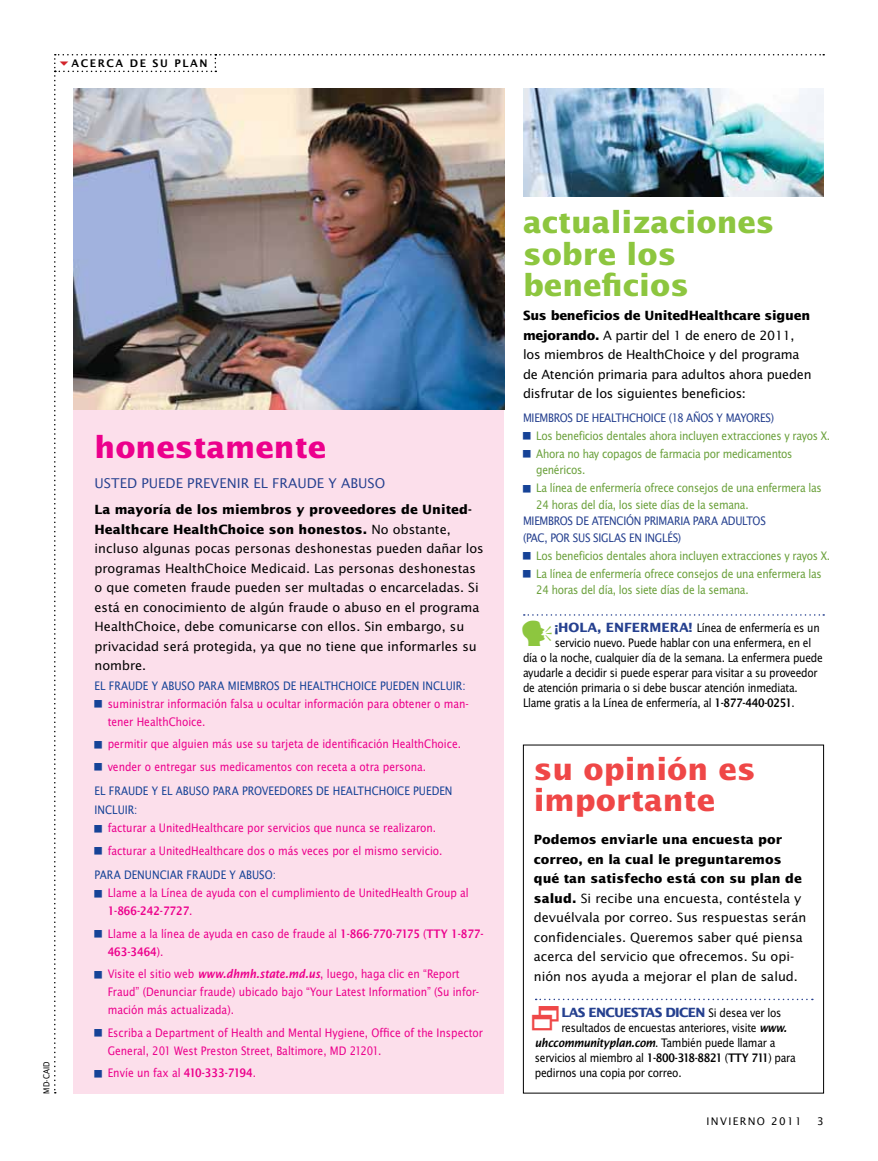
<style>
.page{position:relative;width:878px;height:1161px;background:#fff}
.page>*{position:absolute;margin:0;border:0;box-sizing:border-box;transform-origin:0 0}
.t1{font:700 30px/31.5px "Lucida Sans Std";color:#8dc63f}
.t2{font:700 30px/31.5px "Lucida Sans Std";color:#ef4747}
.t3{font:700 30px "Lucida Sans Std";color:#ec008c}
.t4{font:13.5px "Lucida Sans Std";color:#25408f}
.t5{font:12.75px/18px "Lucida Sans Nar EF";color:#ec008c}
.t6{font:12.75px/19.5px "Lucida Sans Std";color:#000}
.t7{font:12.75px/15px "Lucida Sans Nar EF";letter-spacing:-.02em;color:#000}
.t8{font:12.75px/18px "Lucida Sans Nar EF";letter-spacing:-.02em;color:#6ba13c}
.t9{font:12.75px/19.5px "Lucida Sans Std";letter-spacing:-.02em;color:#000}
.t10{font:12.75px "Lucida Sans Nar EF";color:#164397}
.t11{font:12.75px/16.5px "Lucida Sans Nar EF";letter-spacing:-.02em;color:#25408f}
.t12{font:12.75px "Lucida Sans Nar EF Dem Bol Ita";letter-spacing:-.02em;color:#000}
.t13{font:700 12.75px "Lucida Sans Std";color:#25408f}
.t14{font:12.75px "Lucida Sans Nar EF Dem Bol";color:#ec008c}
.t15{font:600 10.5px "Lucida Sans";letter-spacing:.15em;color:#000}
.t16{font:10.5px "Lucida Sans Std";letter-spacing:.13em;color:#000}
.t17{font:9px "Lucida Sans Nar EF";color:#000}
.s1{font-weight:700}
.s2{font-family:"Lucida Sans Nar EF"}
.s3{font-family:"Lucida Sans Nar EF Dem Bol"}
.s4{font-family:"Lucida Sans Nar EF Dem Bol Ita"}
.s5{font-family:"Lucida Sans Std";font-weight:700;color:#25408f}
</style>
<div class="page">
<img style="left:54px;top:54px;width:770px;height:1040px">
<p class="t15" style="left:71px;top:57px;width:137px">ACERCA DE SU PLAN</p>
<p class="t17" style="left:42px;top:1094px;width:33px;rotate:-90deg">MD-CAID</p>
<h1 class="t3" style="left:94px;top:430px;width:233px">honestamente</h1>
<p class="t4" style="left:94px;top:475px;width:292px">USTED PUEDE PREVENIR EL FRAUDE Y ABUSO</p>
<p class="t6" style="left:94px;top:500px;width:390px"><span class="s1">La mayoría de los miembros y proveedores de United-Healthcare HealthChoice son honestos.</span> No obstante, incluso algunas pocas personas deshonestas pueden dañar los programas HealthChoice Medicaid. Las personas deshonestas o que cometen fraude pueden ser multadas o encarceladas. Si está en conocimiento de algún fraude o abuso en el programa HealthChoice, debe comunicarse con ellos. Sin embargo, su privacidad será protegida, ya que no tiene que informarles su nombre.</p>
<p class="t10" style="left:94px;top:679px;width:22px">El fraude</p>
<p class="t10" style="left:152px;top:679px;width:31px">y abuso</p>
<p class="t10" style="left:198px;top:679px;width:8px">para</p>
<p class="t10" style="left:228px;top:679px;width:8px">miem</p>
<p class="t10" style="left:254px;top:679px;width:14px">bros</p>
<p class="t10" style="left:283px;top:679px;width:31px">de Health</p>
<p class="t10" style="left:338px;top:679px;width:15px">Choice</p>
<p class="t10" style="left:380px;top:679px;width:8px">pueden</p>
<p class="t10" style="left:422px;top:679px;width:7px">incluir</p>
<p class="t10" style="left:462px;top:679px;width:5px">:</p>
<p class="t5" style="left:108px;top:694px;width:362px">suministrar información falsa u ocultar información para obtener o man&shy;tener HealthChoice.</p>
<p class="t5" style="left:108px;top:733px;width:355px;line-height:22.6px">permitir que alguien más use su tarjeta de identificación HealthChoice. vender o entregar sus medicamentos con receta a otra persona.</p>
<p class="t10" style="left:95px;top:784px;width:22px">El fraude</p>
<p class="t10" style="left:152px;top:784px;width:45px">y el abuso</p>
<p class="t10" style="left:213px;top:784px;width:8px">para</p>
<p class="t10" style="left:242px;top:784px;width:8px">proveedores</p>
<p class="t10" style="left:316px;top:784px;width:31px">de Health</p>
<p class="t10" style="left:371px;top:784px;width:15px">Choice</p>
<p class="t10" style="left:413px;top:784px;width:8px">pueden</p>
<p class="t10" style="left:95px;top:803px;width:7px">incluir</p>
<p class="t10" style="left:134px;top:803px;width:5px">:</p>
<p class="t5" style="left:108px;top:817px;width:336px;line-height:22.6px">facturar a UnitedHealthcare por servicios que nunca se realizaron. facturar a UnitedHealthcare dos o más veces por el mismo servicio.</p>
<p class="t10" style="left:95px;top:868px;width:14px">Para</p>
<p class="t10" style="left:124px;top:868px;width:8px">denunciar</p>
<p class="t10" style="left:187px;top:868px;width:8px">fraude</p>
<p class="t10" style="left:229px;top:868px;width:48px">y abuso:</p>
<p class="t5" style="left:108px;top:884px;width:362px">Llame a la Línea de ayuda con el cumplimiento de UnitedHealth Group al</p>
<p class="t14" style="left:108px;top:904px;width:86px">1-866-242-7727<span class="s2">.</span></p>
<p class="t5" style="left:108px;top:924px;width:377px">Llame a la línea de ayuda en caso de fraude al <span class="s3">1-866-770-7175</span> (<span class="s3">TTY 1-877-</span></p>
<p class="t14" style="left:108px;top:945px;width:57px">463-3464<span class="s2">).</span></p>
<p class="t5" style="left:108px;top:965px;width:373px">Visite el sitio web <span class="s4">www.dhmh.state.md.us</span>, luego, haga clic en “Report<br>Fraud” (Denunciar fraude) ubicado bajo “Your Latest Information” (Su infor&shy;mación más actualizada).</p>
<p class="t5" style="left:108px;top:1024px;width:376px">Escriba a Department of Health and Mental Hygiene, Office of the Inspector<br>General, 201 West Preston Street, Baltimore, MD 21201.</p>
<p class="t5" style="left:108px;top:1064px;width:150px">Envíe un fax al <span class="s3">410-333-7194</span>.</p>
<h1 class="t1" style="left:523px;top:207px;width:253px">actualizaciones sobre los beneficios</h1>
<p class="t9" style="left:523px;top:306px;width:290px"><span class="s1">Sus beneficios de UnitedHealthcare siguen mejorando.</span> A partir del 1 de enero de 2011, los miembros de HealthChoice y del programa de Atención primaria para adultos ahora pueden disfrutar de los siguientes beneficios:</p>
<p class="t11" style="left:523px;top:409px;width:252px">MIEMBROS DE HEALTHCHOICE (18 AÑOS Y MAYORES)</p>
<p class="t8" style="left:536px;top:426px;width:295px">Los beneficios dentales ahora incluyen extracciones y rayos X.<br>Ahora no hay copagos de farmacia por medicamentos</p>
<p class="t8" style="left:536px;top:461px;width:287px">genéricos.<br>La línea de enfermería ofrece consejos de una enfermera las</p>
<p class="t8" style="left:536px;top:495px;width:214px">24 horas del día, los siete días de la semana.</p>
<p class="t11" style="left:523px;top:513px;width:244px">MIEMBROS DE ATENCIÓN PRIMARIA PARA ADULTOS (PAC, POR SUS SIGLAS EN INGLÉS)</p>
<p class="t8" style="left:536px;top:546px;width:295px">Los beneficios dentales ahora incluyen extracciones y rayos X.<br>La línea de enfermería ofrece consejos de una enfermera las</p>
<p class="t8" style="left:536px;top:581px;width:214px">24 horas del día, los siete días de la semana.</p>
<p class="t13" style="left:554px;top:621px;width:14px">¡HOLA</p>
<p class="t13" style="left:597px;top:621px;width:19px">, ENFERMERA</p>
<p class="t7" style="left:689px;top:621px;width:132px"><span class="s5">!</span> Línea de enfermería es un</p>
<p class="t7" style="left:554px;top:636px;width:258px">servicio nuevo. Puede hablar con una enfermera, en el</p>
<p class="t7" style="left:523px;top:651px;width:301px">día o la noche, cualquier día de la semana. La enfermera puede</p>
<p class="t7" style="left:523px;top:666px;width:296px">ayudarle a decidir si puede esperar para visitar a su proveedor</p>
<p class="t7" style="left:523px;top:681px;width:276px">de atención primaria o si debe buscar atención inmediata.</p>
<p class="t7" style="left:523px;top:696px;width:273px">Llame gratis a la Línea de enfermería, al <span class="s3">1-877-440-0251</span>.</p>
<h1 class="t2" style="left:534px;top:754px;width:223px">su opinión es importante</h1>
<p class="t6" style="left:534px;top:830px;width:274px"><span class="s1">Podemos enviarle una encuesta por correo, en la cual le preguntaremos qué tan satisfecho está con su plan de salud.</span> Si recibe una encuesta, contéstela y devuélvala por correo. Sus respuestas serán confidenciales. Queremos saber qué piensa acerca del servicio que ofrecemos. Su opi&shy;nión nos ayuda a mejorar el plan de salud.</p>
<p class="t13" style="left:561px;top:1005px;width:9px">LAS</p>
<p class="t13" style="left:588px;top:1005px;width:10px">ENC</p>
<p class="t13" style="left:614px;top:1005px;width:18px">UESTAS</p>
<p class="t13" style="left:665px;top:1005px;width:9px">DICEN</p>
<p class="t7" style="left:561px;top:1005px;width:227px;text-indent:147px">Si desea ver los resultados de encuestas anteriores, visite <span class="s4">www.</span></p>
<p class="t12" style="left:535px;top:1036px;width:242px">uhccommunityplan.com<span class="s2">. También puede llamar a</span></p>
<p class="t7" style="left:535px;top:1050px;width:262px">servicios al miembro al <span class="s3">1-800-318-8821</span> (<span class="s3">TTY 711</span>) para pedirnos una copia por correo.</p>
<p class="t16" style="left:706px;top:1115px;width:97px">INVIERNO 2011</p>
<p class="t16" style="left:817px;top:1115px;width:8px">3</p>
</div>
